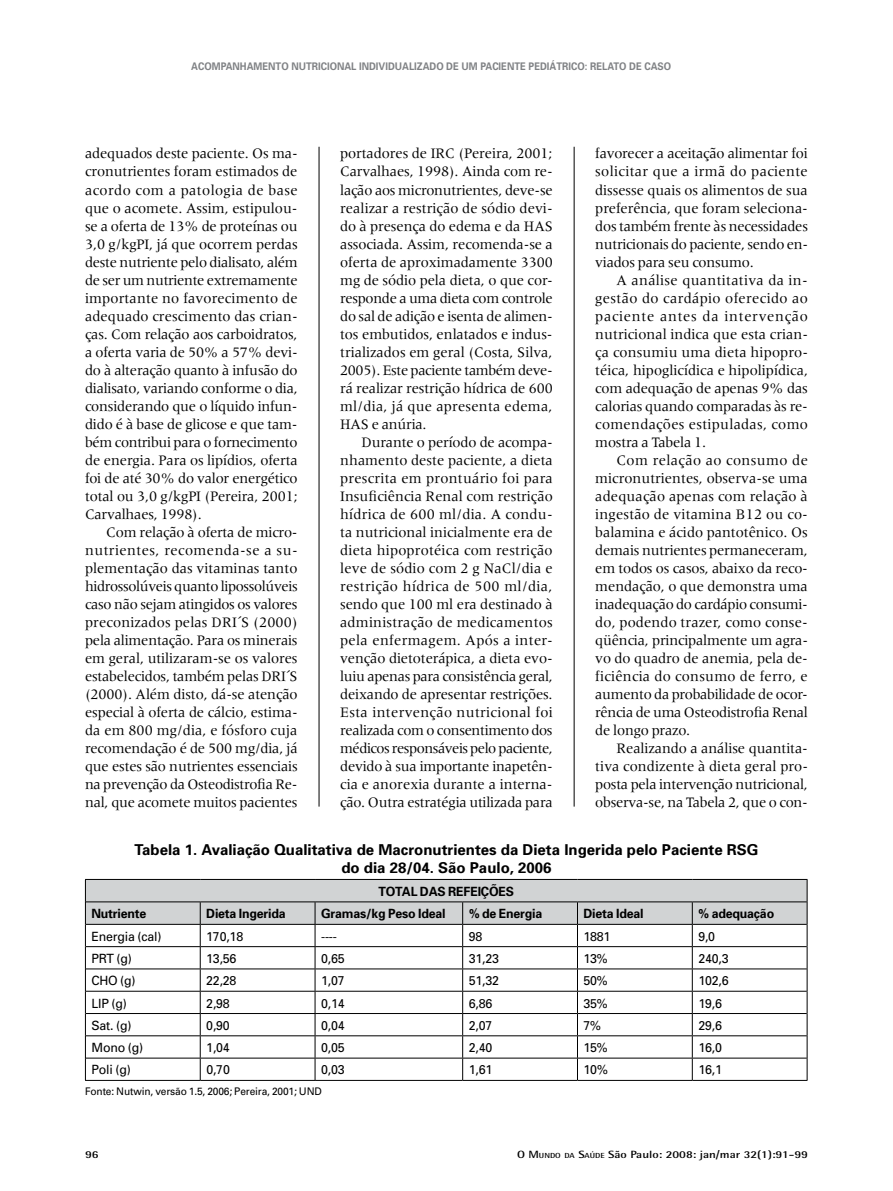
<style>
.page{position:relative;width:893px;height:1191px;background:#fff}
.page>*{position:absolute;margin:0;border:0;box-sizing:border-box;transform-origin:0 0}
.t1{font:15px/18px "Meridien";letter-spacing:-.015em;color:#000;text-align:justify}
.t2{font:700 15px/18px "Univers";color:#000;text-align:center}
.t3{font:12.75px "Univers";letter-spacing:-.015em;color:#000}
.t4{font:700 12.75px "Univers";letter-spacing:-.015em;color:#000}
.t5{font:700 10.5px "Univers";color:#808285;scale:.9 1}
.t6{font:700 10.5px "Rotis Semi Sans";color:#000;scale:1.2 1}
.t7{font:10.5px "Univers";letter-spacing:-.015em;color:#000}
.t8{font:700 10.5px "Rotis Semi Sans";color:#000;scale:1.2 1}
.s1{font-style:inherit}
.s2{font-size:7.35px}
</style>
<div class="page">
<hr style="left:319px;top:147px;width:1px;height:948px;background:#000">
<hr style="left:574px;top:147px;width:1px;height:948px;background:#000">
<div style="left:305px;top:806px;width:288px;height:304px;background:#fff"></div>
<hr style="left:85px;top:1080px;width:115px;height:1px;background:#000">
<hr style="left:200px;top:1080px;width:115px;height:1px;background:#000">
<hr style="left:315px;top:1080px;width:148px;height:1px;background:#000">
<hr style="left:463px;top:1080px;width:114px;height:1px;background:#000">
<hr style="left:577px;top:1080px;width:115px;height:1px;background:#000">
<hr style="left:692px;top:1080px;width:115px;height:1px;background:#000">
<svg style="left:85px;top:879px;width:723px;height:201px"></svg>
<p class="t5" style="left:191px;top:60px;width:535px">Acompanhamento nutricional individualizado de um paciente pediátrico: relato de caso</p>
<p class="t1" style="left:85px;top:145px;width:214px">adequados deste paciente. Os ma&shy;cronutrientes foram estimados de acordo com a patologia de base que o acomete. Assim, estipulou&shy;se a oferta de 13% de proteínas ou 3,0 g/kgPI, já que ocorrem perdas deste nutriente pelo dialisato, além de ser um nutriente extremamente importante no favorecimento de adequado crescimento das crian&shy;ças. Com relação aos carboidratos, a oferta varia de 50% a 57% devi&shy;do à alteração quanto à infusão do dialisato, variando conforme o dia, considerando que o líquido infun&shy;dido é à base de glicose e que tam&shy;bém contribui para o fornecimento de energia. Para os lipídios, oferta foi de até 30% do valor energético total ou 3,0 g/kgPI (Pereira, 2001; Carvalhaes, 1998).</p>
<p class="t1" style="left:85px;top:523px;width:214px;text-indent:21px">Com relação à oferta de micro&shy;nutrientes, recomenda-se a su&shy;plementação das vitaminas tanto hidrossolúveis quanto lipossolúveis caso não sejam atingidos os valores preconizados pelas DRI´S (2000) pela alimentação. Para os minerais em geral, utilizaram-se os valores estabelecidos, também pelas DRI´S (2000). Além disto, dá-se atenção especial à oferta de cálcio, estima&shy;da em 800 mg/dia, e fósforo cuja recomendação é de 500 mg/dia, já que estes são nutrientes essenciais na prevenção da Osteodistrofia Re&shy;nal, que acomete muitos pacientes</p>
<p class="t1" style="left:340px;top:145px;width:214px">portadores de IRC (Pereira, 2001; Carvalhaes, 1998). Ainda com re&shy;lação aos micronutrientes, deve-se realizar a restrição de sódio devi&shy;do à presença do edema e da HAS associada. Assim, recomenda-se a oferta de aproximadamente 3300 mg de sódio pela dieta, o que cor&shy;responde a uma dieta com controle do sal de adição e isenta de alimen&shy;tos embutidos, enlatados e indus&shy;trializados em geral (Costa, Silva, 2005). Este paciente também deve&shy;rá realizar restrição hídrica de 600 ml/dia, já que apresenta edema, HAS e anúria.</p>
<p class="t1" style="left:340px;top:433px;width:214px;text-indent:21px">Durante o período de acompa&shy;nhamento deste paciente, a dieta prescrita em prontuário foi para Insuficiência Renal com restrição hídrica de 600 ml/dia. A condu&shy;ta nutricional inicialmente era de dieta hipoprotéica com restrição leve de sódio com 2 g NaCl/dia e restrição hídrica de 500 ml/dia, sendo que 100 ml era destinado à administração de medicamentos pela enfermagem. Após a inter&shy;venção dietoterápica, a dieta evo&shy;luiu apenas para consistência geral, deixando de apresentar restrições.<br>Esta intervenção nutricional foi realizada com o consentimento dos médicos responsáveis pelo paciente, devido à sua importante inapetên&shy;cia e anorexia durante a interna&shy;ção. Outra estratégia utilizada para</p>
<p class="t1" style="left:595px;top:145px;width:214px">favorecer a aceitação alimentar foi solicitar que a irmã do paciente dissesse quais os alimentos de sua preferência, que foram seleciona&shy;dos também frente às necessidades nutricionais do paciente, sendo en&shy;viados para seu consumo.</p>
<p class="t1" style="left:595px;top:271px;width:214px;text-indent:21px">A análise quantitativa da in&shy;gestão do cardápio oferecido ao paciente antes da intervenção nutricional indica que esta crian&shy;ça consumiu uma dieta hipopro&shy;téica, hipoglicídica e hipolipídica, com adequação de apenas 9% das calorias quando comparadas às re&shy;comendações estipuladas, como mostra a Tabela 1.</p>
<p class="t1" style="left:595px;top:451px;width:214px;text-indent:21px">Com relação ao consumo de micronutrientes, observa-se uma adequação apenas com relação à ingestão de vitamina B12 ou co&shy;balamina e ácido pantotênico. Os demais nutrientes permaneceram, em todos os casos, abaixo da reco&shy;mendação, o que demonstra uma inadequação do cardápio consumi&shy;do, podendo trazer, como conse&shy;qüência, principalmente um agra&shy;vo do quadro de anemia, pela de&shy;ficiência do consumo de ferro, e aumento da probabilidade de ocor&shy;rência de uma Osteodistrofia Renal de longo prazo.</p>
<p class="t1" style="left:595px;top:739px;width:214px;text-indent:21px">Realizando a análise quantita&shy;tiva condizente à dieta geral pro&shy;posta pela intervenção nutricional, observa-se, na Tabela 2, que o con-</p>
<p class="t2" style="left:134px;top:840px;width:626px">Tabela 1. Avaliação Qualitativa de Macronutrientes da Dieta Ingerida pelo Paciente RSG do dia 28/04. São Paulo, 2006</p>
<p class="t4" style="left:378px;top:883px;width:9px">TOTAL</p>
<p class="t4" style="left:420px;top:883px;width:10px">DAS</p>
<p class="t4" style="left:448px;top:883px;width:67px">REFEIÇÕES</p>
<p class="t4" style="left:91px;top:905px;width:56px">Nutriente</p>
<p class="t4" style="left:206px;top:905px;width:81px">Dieta Ingerida</p>
<p class="t4" style="left:321px;top:905px;width:126px">Gramas/kg Peso Ideal</p>
<p class="t4" style="left:469px;top:905px;width:75px">% de Energia</p>
<p class="t4" style="left:583px;top:905px;width:62px">Dieta Ideal</p>
<p class="t4" style="left:698px;top:905px;width:77px">% adequação</p>
<p class="t3" style="left:91px;top:928px;width:72px">Energia (cal)</p>
<p class="t3" style="left:206px;top:928px;width:38px">170,18</p>
<p class="t3" style="left:321px;top:928px;width:17px">----</p>
<p class="t3" style="left:469px;top:928px;width:15px">98</p>
<p class="t3" style="left:583px;top:928px;width:28px">1881</p>
<p class="t3" style="left:698px;top:928px;width:18px">9,0</p>
<p class="t3" style="left:91px;top:950px;width:42px">PRT (g)</p>
<p class="t3" style="left:206px;top:950px;width:32px">13,56</p>
<p class="t3" style="left:321px;top:950px;width:25px">0,65</p>
<p class="t3" style="left:469px;top:950px;width:32px">31,23</p>
<p class="t3" style="left:583px;top:950px;width:26px">13%</p>
<p class="t3" style="left:698px;top:950px;width:32px">240,3</p>
<p class="t3" style="left:91px;top:972px;width:46px">CHO (g)</p>
<p class="t3" style="left:206px;top:972px;width:32px">22,28</p>
<p class="t3" style="left:321px;top:972px;width:25px">1,07</p>
<p class="t3" style="left:469px;top:972px;width:32px">51,32</p>
<p class="t3" style="left:583px;top:972px;width:26px">50%</p>
<p class="t3" style="left:698px;top:972px;width:32px">102,6</p>
<p class="t3" style="left:91px;top:995px;width:37px">LIP (g)</p>
<p class="t3" style="left:206px;top:995px;width:25px">2,98</p>
<p class="t3" style="left:321px;top:995px;width:25px">0,14</p>
<p class="t3" style="left:469px;top:995px;width:25px">6,86</p>
<p class="t3" style="left:584px;top:995px;width:26px">35%</p>
<p class="t3" style="left:698px;top:995px;width:25px">19,6</p>
<p class="t3" style="left:91px;top:1017px;width:42px">Sat. (g)</p>
<p class="t3" style="left:206px;top:1017px;width:25px">0,90</p>
<p class="t3" style="left:321px;top:1017px;width:25px">0,04</p>
<p class="t3" style="left:469px;top:1017px;width:25px">2,07</p>
<p class="t3" style="left:584px;top:1017px;width:19px">7%</p>
<p class="t3" style="left:698px;top:1017px;width:25px">29,6</p>
<p class="t3" style="left:91px;top:1039px;width:53px">Mono (g)</p>
<p class="t3" style="left:206px;top:1039px;width:25px">1,04</p>
<p class="t3" style="left:321px;top:1039px;width:25px">0,05</p>
<p class="t3" style="left:469px;top:1039px;width:25px">2,40</p>
<p class="t3" style="left:584px;top:1039px;width:26px">15%</p>
<p class="t3" style="left:698px;top:1039px;width:25px">16,0</p>
<p class="t3" style="left:92px;top:1062px;width:41px">Poli (g)</p>
<p class="t3" style="left:206px;top:1062px;width:25px">0,70</p>
<p class="t3" style="left:321px;top:1062px;width:25px">0,03</p>
<p class="t3" style="left:469px;top:1062px;width:25px">1,61</p>
<p class="t3" style="left:584px;top:1062px;width:26px">10%</p>
<p class="t3" style="left:698px;top:1062px;width:25px">16,1</p>
<p class="t7" style="left:85px;top:1084px;width:238px">Fonte: Nutwin, versão 1.5, 2006; Pereira, 2001; UND</p>
<p class="t8" style="left:85px;top:1147px;width:13px">96</p>
<p class="t6" style="left:517px;top:1147px;width:244px"><span class="s1">O M</span><span class="s2">UNDO DA</span> <span class="s1">S</span><span class="s2">AÚDE</span> São Paulo: 2008: jan/mar 32(1):91-99</p>
</div>
